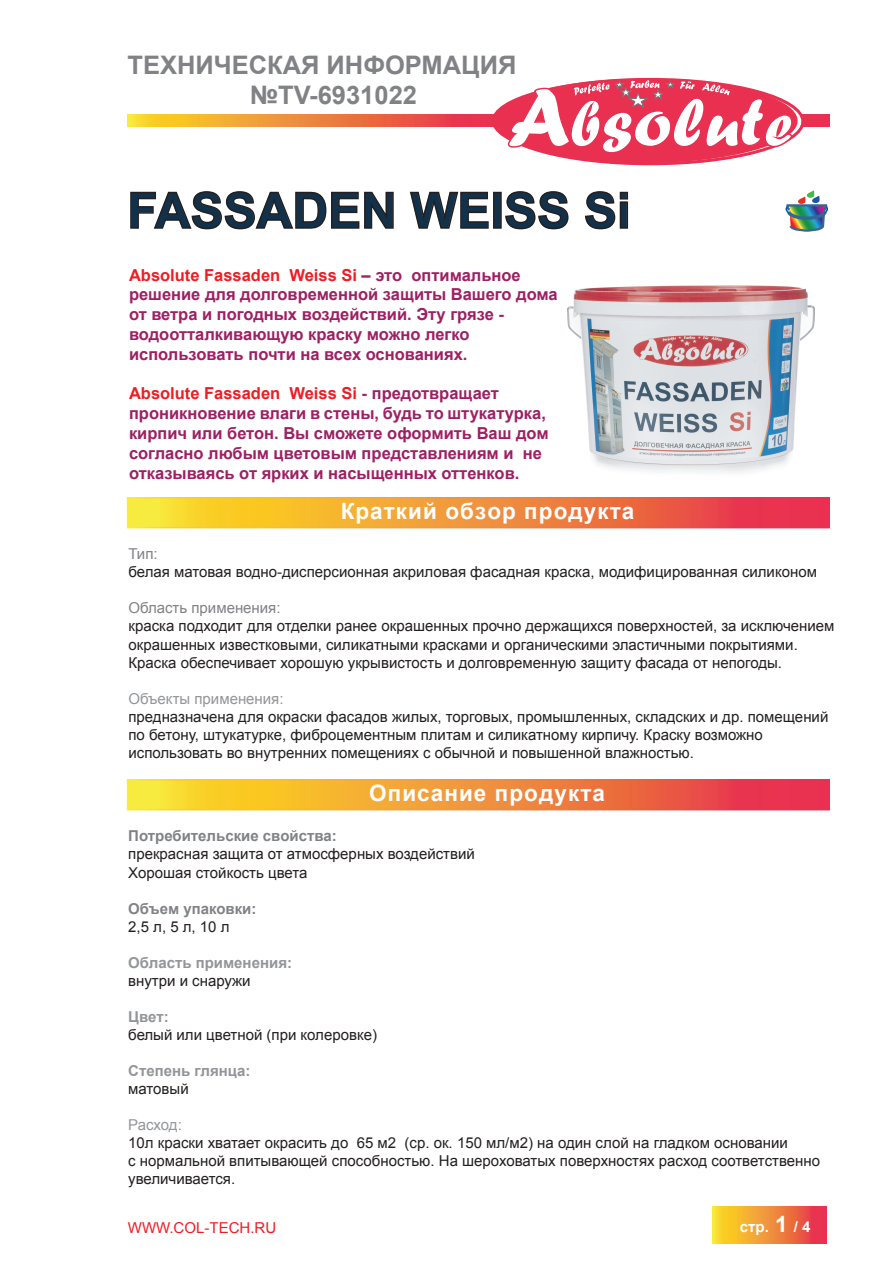
<style>
.page{position:relative;width:893px;height:1263px;background:#fff}
.page>*{position:absolute;margin:0;border:0;box-sizing:border-box;transform-origin:0 0}
.t1{font:700 49.5px "Arial";color:#12324c}
.t2{font:700 25.5px/30.6px "Arial";color:#808285}
.t3{font:700 22.5px "Arial";letter-spacing:.045em;color:#fff}
.t4{font:700 16.5px/19.8px "Arial";color:#9e1f62}
.t5{font:15px/18px "Arial";color:#231f20}
.t6{font:700 15px "Arial";color:#808285}
.t7{font:700 15px "Arial";color:#939598}
.t8{font:15px "Arial";color:#939598}
.t9{font:15px "Arial";color:#808285}
.t10{font:15px "Arial";color:#ee1d23}
.t11{font:700 15px "Arial";color:#fff}
.s1{color:#ee1d23}
.s2{font-size:22.5px}
</style>
<div class="page">
<img style="left:567px;top:285px;width:248px;height:188px">
<svg style="left:128px;top:114px;width:701px;height:12px;background:#ef7f3e"></svg>
<div style="left:492px;top:79px;width:306px;height:84px;background:#e93050;border-radius:50%"></div>
<svg style="left:507px;top:80px;width:286px;height:74px"></svg>
<svg style="left:130px;top:500px;width:697px;height:25px;background:#f08d3a"></svg>
<svg style="left:130px;top:191px;width:264px;height:39px"></svg>
<svg style="left:410px;top:191px;width:79px;height:38px"></svg>
<div style="left:493px;top:192px;width:9px;height:37px;border:2px solid #231f20"></div>
<svg style="left:505px;top:191px;width:64px;height:39px"></svg>
<svg style="left:585px;top:191px;width:44px;height:39px"></svg>
<svg style="left:130px;top:782px;width:697px;height:25px;background:#f08d3a"></svg>
<svg style="left:713px;top:1207px;width:114px;height:37px;background:#f08a3a"></svg>
<svg style="left:785px;top:190px;width:43px;height:42px"></svg>
<h2 class="t2" style="left:250px;top:50px;width:268px;text-indent:-122px">ТЕХНИЧЕСКАЯ ИНФОРМАЦИЯ №TV-6931022</h2>
<h1 class="t1" style="left:127px;top:178px;width:505px">FASSADEN WEISS Si</h1>
<p class="t4" style="left:129px;top:265px;width:430px"><span class="s1">Absolute Fassaden Weiss Si</span> – это оптимальное решение для долговременной защиты Вашего дома от ветра и погодных воздействий. Эту грязе - водоотталкивающую краску можно легко использовать почти на всех основаниях.</p>
<p class="t4" style="left:129px;top:384px;width:421px"><span class="s1">Absolute Fassaden Weiss Si</span> - предотвращает проникновение влаги в стены, будь то штукатурка, кирпич или бетон. Вы сможете оформить Ваш дом согласно любым цветовым представлениям и не отказываясь от ярких и насыщенных оттенков.</p>
<h3 class="t3" style="left:341px;top:496px;width:295px">Краткий обзор продукта</h3>
<p class="t9" style="left:128px;top:544px;width:31px">Тип:</p>
<p class="t5" style="left:128px;top:563px;width:690px">белая матовая водно-дисперсионная акриловая фасадная краска, модифицированная силиконом</p>
<p class="t9" style="left:128px;top:598px;width:154px">Область применения:</p>
<p class="t5" style="left:128px;top:617px;width:708px">краска подходит для отделки ранее окрашенных прочно держащихся поверхностей, за исключением окрашенных известковыми, силикатными красками и органическими эластичными покрытиями.<br>Краска обеспечивает хорошую укрывистость и долговременную защиту фасада от непогоды.</p>
<p class="t8" style="left:128px;top:688px;width:157px">Объекты применения:</p>
<p class="t5" style="left:128px;top:707px;width:701px">предназначена для окраски фасадов жилых, торговых, промышленных, складских и др. помещений по бетону, штукатурке, фиброцементным плитам и силикатному кирпичу. Краску возможно использовать во внутренних помещениях с обычной и повышенной влажностью.</p>
<h3 class="t3" style="left:369px;top:778px;width:237px">Описание продукта</h3>
<p class="t6" style="left:128px;top:826px;width:210px">Потребительские свойства:</p>
<p class="t5" style="left:128px;top:845px;width:348px">прекрасная защита от атмосферных воздействий<br>Хорошая стойкость цвета</p>
<p class="t6" style="left:128px;top:898px;width:130px">Объем упаковки:</p>
<p class="t5" style="left:128px;top:917px;width:103px">2,5 л, 5 л, 10 л</p>
<p class="t7" style="left:128px;top:952px;width:165px">Область применения:</p>
<p class="t5" style="left:128px;top:971px;width:124px">внутри и снаружи</p>
<p class="t7" style="left:128px;top:1006px;width:42px">Цвет:</p>
<p class="t5" style="left:128px;top:1025px;width:250px">белый или цветной (при колеровке)</p>
<p class="t7" style="left:128px;top:1060px;width:124px">Степень глянца:</p>
<p class="t5" style="left:128px;top:1079px;width:62px">матовый</p>
<p class="t8" style="left:128px;top:1114px;width:55px">Расход:</p>
<p class="t5" style="left:128px;top:1133px;width:693px">10л краски хватает окрасить до 65 м2 (ср. ок. 150 мл/м2) на один слой на гладком основании<br>с нормальной впитывающей способностью. На шероховатых поверхностях расход соответственно увеличивается.</p>
<p class="t10" style="left:128px;top:1217px;width:150px">WWW.COL-TECH.RU</p>
<p class="t11" style="left:740px;top:1216px;width:72px">стр. <span class="s2">1</span> / 4</p>
</div>
